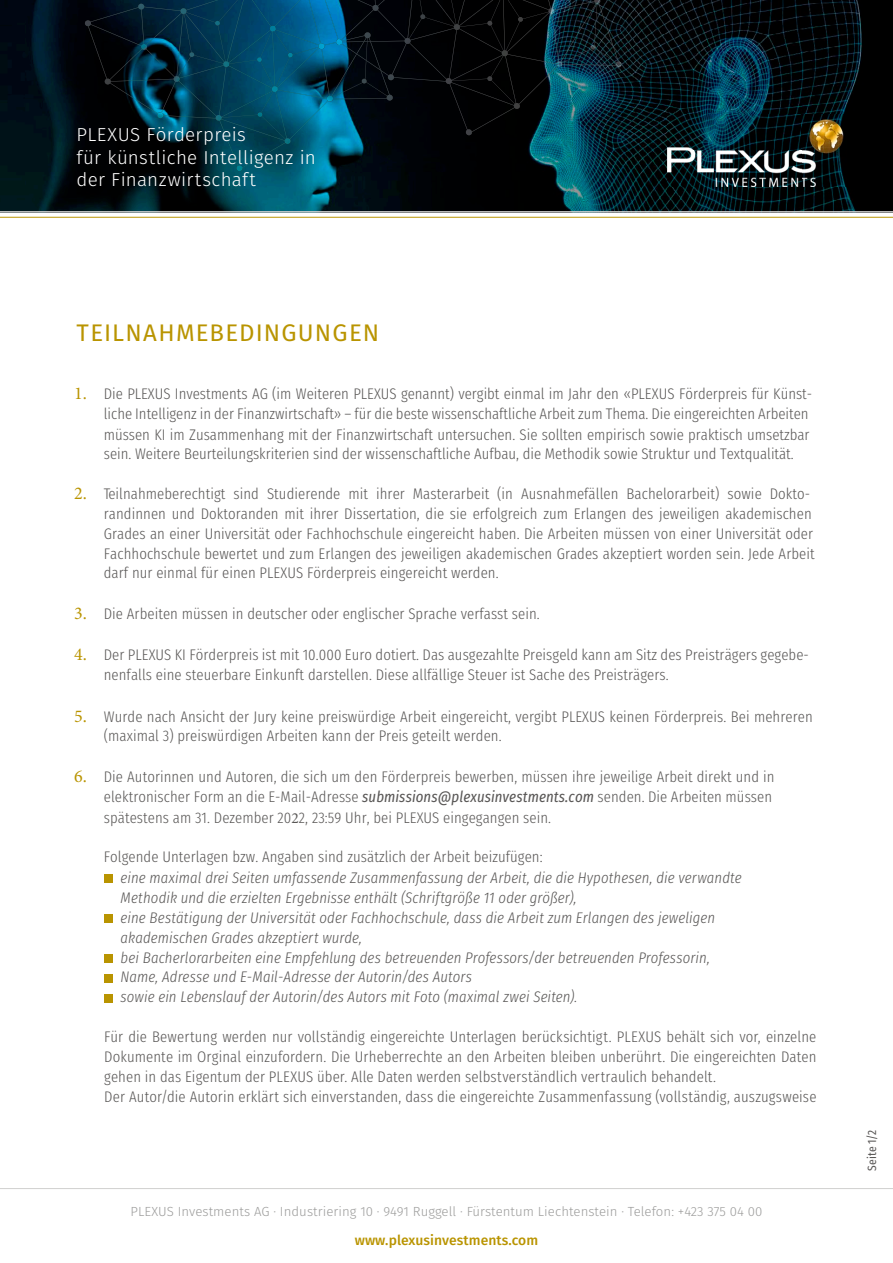
<style>
.page{position:relative;width:893px;height:1263px;background:#fff}
.page>*{position:absolute;margin:0;border:0;box-sizing:border-box;transform-origin:0 0}
.t1{font:24px "Fira Sans";letter-spacing:.05em;color:#b99400}
.t2{font:300 18.75px/22.5px "Fira Sans";letter-spacing:.015em;color:#fff}
.t3{font:300 15.3px/20px "Fira Sans Condensed";letter-spacing:.005em;color:#595756}
.t4{font:italic 300 15.3px/19.8px "Fira Sans Condensed";letter-spacing:.005em;color:#595756}
.t5{font:500 13.8px "Fira Sans";letter-spacing:.005em;color:#b99400}
.t6{font:300 13.2px "Fira Sans";letter-spacing:.005em;color:#9c9c9b}
.t7{font:12px "Fira Sans Condensed";letter-spacing:.015em;color:#595756}
.s1{font-family:"Minion Pro";font-weight:400;font-size:18px;color:#b99400}
.s2{font-weight:400;font-style:italic}
.s3{font-family:"Minion Pro";font-weight:400}
</style>
<div class="page">
<img style="left:0;top:0;width:893px;height:211px">
<hr style="left:0;top:1188px;width:893px;height:1px;background:#d0d0cf">
<hr style="left:0;top:217px;width:893px;height:1px;background:#b99400">
<img style="left:85px;top:0;width:308px;height:171px">
<img style="left:325px;top:0;width:292px;height:135px">
<div style="left:104px;top:874px;width:9px;height:9px;background:#b99400"></div>
<div style="left:104px;top:914px;width:9px;height:9px;background:#b99400"></div>
<div style="left:104px;top:954px;width:9px;height:8px;background:#b99400"></div>
<div style="left:104px;top:974px;width:9px;height:8px;background:#b99400"></div>
<div style="left:104px;top:994px;width:9px;height:8px;background:#b99400"></div>
<hr style="left:0;top:211px;width:893px;height:2px;background:#d0d0cf">
<img style="left:667px;top:115px;width:180px;height:71px">
<p class="t2" style="left:77px;top:123px;width:241px">PLEXUS Förderpreis<br>für künstliche Intelligenz in der Finanzwirtschaft</p>
<h1 class="t1" style="left:77px;top:315px;width:304px">TEILNAHMEBEDINGUNGEN</h1>
<p class="t3" style="left:104px;top:382px;width:710px;line-height:20.4px;text-indent:-30px"><span class="s1">1.</span> Die PLEXUS Investments AG (im Weiteren PLEXUS genannt) vergibt einmal im Jahr den «PLEXUS Förderpreis für Künst&shy;liche Intelligenz in der Finanzwirtschaft» – für die beste wissenschaftliche Arbeit zum Thema. Die eingereichten Arbeiten müssen KI im Zusammenhang mit der Finanzwirtschaft untersuchen. Sie sollten empirisch sowie praktisch umsetzbar</p>
<p class="t3" style="left:104px;top:442px;width:691px">sein. Weitere Beurteilungskriterien sind der wissenschaftliche Aufbau, die Methodik sowie Struktur und Textqualität.</p>
<p class="t3" style="left:104px;top:482px;width:712px;text-indent:-30px"><span class="s1">2.</span> Teilnahmeberechtigt sind Studierende mit ihrer Masterarbeit (in Ausnahmefällen Bachelorarbeit) sowie Dokto&shy;randinnen und Doktoranden mit ihrer Dissertation, die sie erfolgreich zum Erlangen des jeweiligen akademischen Grades an einer Universität oder Fachhochschule eingereicht haben. Die Arbeiten müssen von einer Universität oder Fachhochschule bewertet und zum Erlangen des jeweiligen akademischen Grades akzeptiert worden sein. Jede Arbeit darf nur einmal für einen PLEXUS Förderpreis eingereicht werden.</p>
<p class="t3" style="left:74px;top:602px;width:467px"><span class="s1">3.</span> Die Arbeiten müssen in deutscher oder englischer Sprache verfasst sein.</p>
<p class="t3" style="left:104px;top:643px;width:707px;text-indent:-30px"><span class="s1">4.</span> Der PLEXUS KI Förderpreis ist mit 10.000 Euro dotiert. Das ausgezahlte Preisgeld kann am Sitz des Preisträgers gegebe&shy;nenfalls eine steuerbare Einkunft darstellen. Diese allfällige Steuer ist Sache des Preisträgers.</p>
<p class="t3" style="left:104px;top:706px;width:710px;line-height:18.9px;text-indent:-30px"><span class="s1">5.</span> Wurde nach Ansicht der Jury keine preiswürdige Arbeit eingereicht, vergibt PLEXUS keinen Förderpreis. Bei mehreren (maximal 3) preiswürdigen Arbeiten kann der Preis geteilt werden.</p>
<p class="t3" style="left:74px;top:766px;width:702px;line-height:19.4px;text-align:right"><span class="s1">6.</span> Die Autorinnen und Autoren, die sich um den Förderpreis bewerben, müssen ihre jeweilige Arbeit direkt und in elektronischer Form an die E-Mail-Adresse <span class="s2">submissions@plexusinvestments.com</span> senden. Die Arbeiten müssen</p>
<p class="t3" style="left:104px;top:806px;width:449px">spätestens am 31. Dezember 20<span class="s3">2</span>2, 23:59 Uhr, bei PLEXUS eingegangen sein.</p>
<p class="t3" style="left:104px;top:845px;width:440px">Folgende Unterlagen bzw. Angaben sind zusätzlich der Arbeit beizufügen:</p>
<p class="t4" style="left:121px;top:868px;width:623px">eine maximal drei Seiten umfassende Zusammenfassung der Arbeit, die die Hypothesen, die verwandte Methodik und die erzielten Ergebnisse enthält (Schriftgröße 11 oder größer),<br>eine Bestätigung der Universität oder Fachhochschule, dass die Arbeit zum Erlangen des jeweligen akademischen Grades akzeptiert wurde,<br>bei Bacherlorarbeiten eine Empfehlung des betreuenden Professors/der betreuenden Professorin, Name, Adresse und E-Mail-Adresse der Autorin/des Autors<br>sowie ein Lebenslauf der Autorin/des Autors mit Foto (maximal zwei Seiten).</p>
<p class="t3" style="left:104px;top:1025px;width:714px">Für die Bewertung werden nur vollständig eingereichte Unterlagen berücksichtigt. PLEXUS behält sich vor, einzelne Dokumente im Orginal einzufordern. Die Urheberrechte an den Arbeiten bleiben unberührt. Die eingereichten Daten gehen in das Eigentum der PLEXUS über. Alle Daten werden selbstverständlich vertraulich behandelt.<br>Der Autor/die Autorin erklärt sich einverstanden, dass die eingereichte Zusammenfassung (vollständig, auszugsweise</p>
<p class="t6" style="left:131px;top:1202px;width:633px">PLEXUS Investments AG · Industriering 10 · 9491 Ruggell · Fürstentum Liechtenstein · Telefon: +423 375 04 00</p>
<p class="t5" style="left:355px;top:1229px;width:185px">www.plexusinvestments.com</p>
<p class="t7" style="left:861px;top:1171px;width:43px;rotate:-90deg">Seite 1/2</p>
</div>
